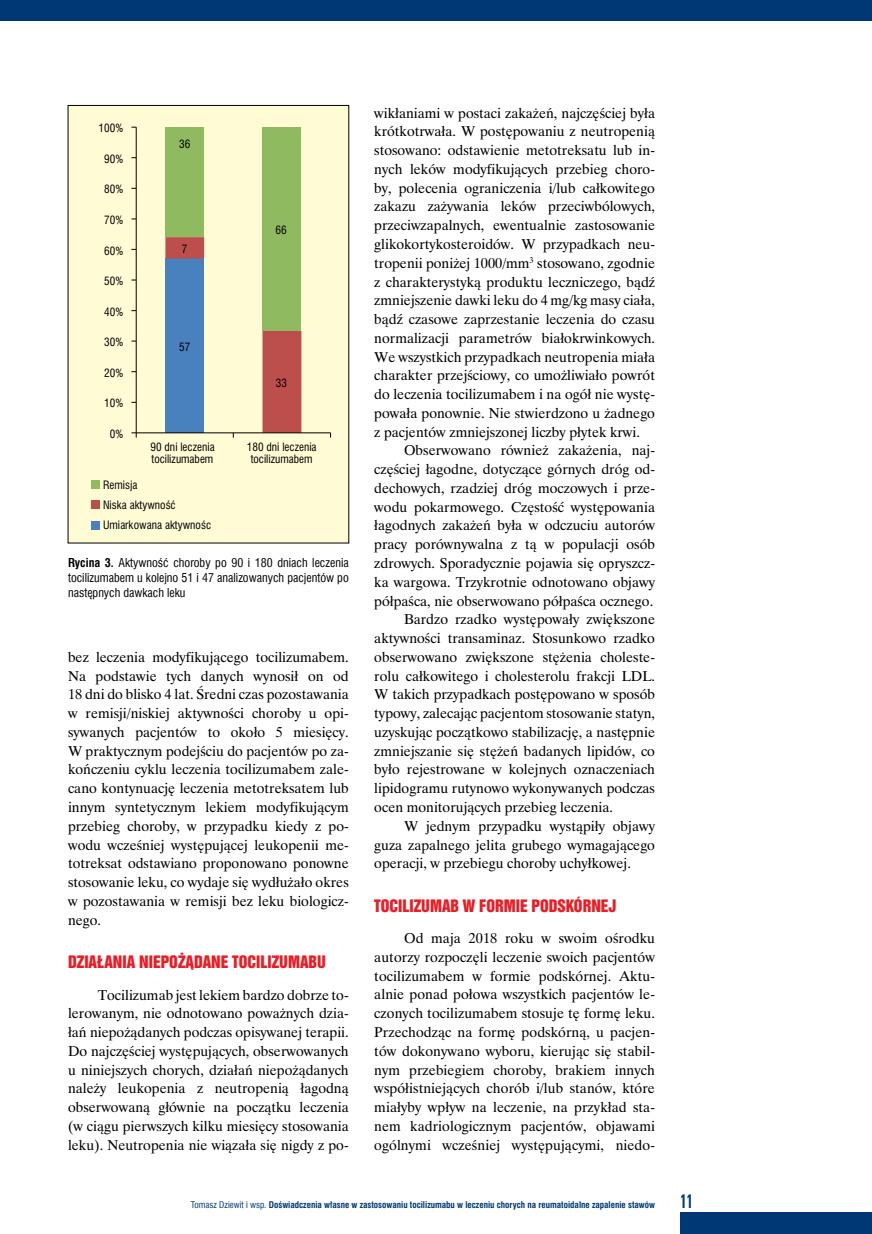
<style>
.page{position:relative;width:872px;height:1234px;background:#fff}
.page>*{position:absolute;margin:0;border:0;box-sizing:border-box;transform-origin:0 0}
.t1{font:18px "Swis 924 EU";color:#003876}
.t2{font:15.75px "Swis 921 EU";color:#ed1b23}
.t3{font:14.25px/18.8px "Time Ibis EE";color:#000;text-align:justify}
.t4{font:12px/14.7px "Swis 721 Cn EU";color:#000;text-align:justify}
.t5{font:11.25px/12px "Swis 721 Cn EU";color:#000}
.t6{font:700 9px "Swis 721 Cn EU";color:#003876}
.s1{font-weight:700}
.s2{font-weight:400}
</style>
<div class="page">
<div style="left:680px;top:1212px;width:192px;height:21px;background:#003876"></div>
<div style="left:0;top:0;width:872px;height:21px;background:#003876"></div>
<div style="left:68px;top:105px;width:281px;height:438px;background:#fffcd5"></div>
<div style="left:262px;top:127px;width:39px;height:204px;background:#90ba60"></div>
<div style="left:165px;top:127px;width:39px;height:110px;background:#90ba60"></div>
<hr style="left:136px;top:127px;width:1px;height:306px;background:#000">
<hr style="left:136px;top:432px;width:194px;height:1px;background:#000">
<svg style="left:165px;top:237px;width:136px;height:200px"></svg>
<svg style="left:131px;top:432px;width:6px;height:5px"></svg>
<div style="left:176px;top:244px;width:8px;height:8px;background:#bc4f4c"></div>
<div style="left:277px;top:377px;width:8px;height:9px;background:#bc4f4c"></div>
<div style="left:91px;top:480px;width:8px;height:8px;background:#90ba60"></div>
<div style="left:91px;top:500px;width:8px;height:9px;background:#bc4f4c"></div>
<div style="left:91px;top:521px;width:8px;height:8px;background:#4881bd"></div>
<p class="t5" style="left:99px;top:122px;width:26px">100%</p>
<p class="t5" style="left:104px;top:153px;width:21px">90%</p>
<p class="t5" style="left:104px;top:183px;width:21px">80%</p>
<p class="t5" style="left:104px;top:214px;width:21px">70%</p>
<p class="t5" style="left:104px;top:244px;width:21px">60%</p>
<p class="t5" style="left:104px;top:275px;width:21px">50%</p>
<p class="t5" style="left:104px;top:305px;width:21px">40%</p>
<p class="t5" style="left:104px;top:336px;width:21px">30%</p>
<p class="t5" style="left:104px;top:366px;width:21px">20%</p>
<p class="t5" style="left:104px;top:397px;width:21px">10%</p>
<p class="t5" style="left:110px;top:428px;width:15px">0%</p>
<p class="t5" style="left:179px;top:138px;width:13px">36</p>
<p class="t5" style="left:182px;top:243px;width:7px">7</p>
<p class="t5" style="left:179px;top:340px;width:13px">57</p>
<p class="t5" style="left:151px;top:441px;width:66px">90 dni leczenia tocilizumabem</p>
<p class="t5" style="left:103px;top:474px;width:110px;line-height:20.2px">Remisja<br>Niska aktywność<br>Umiarkowana aktywnośc</p>
<p class="t5" style="left:276px;top:224px;width:13px">66</p>
<p class="t5" style="left:276px;top:377px;width:13px">33</p>
<p class="t5" style="left:247px;top:441px;width:71px;text-align:center">180 dni leczenia tocilizumabem</p>
<p class="t4" style="left:68px;top:555px;width:282px"><span class="s1">Rycina 3.</span> Aktywność choroby po 90 i 180 dniach leczenia tocilizumabem u kolejno 51 i 47 analizowanych pacjentów po następnych dawkach leku</p>
<p class="t3" style="left:68px;top:647px;width:282px">bez leczenia modyfikującego tocilizumabem.<br>Na podstawie tych danych wynosił on od 18 dni do blisko 4 lat. Średni czas pozostawania w remisji/niskiej aktywności choroby u opi&shy;sywanych pacjentów to około 5 miesięcy.<br>W praktycznym podejściu do pacjentów po za&shy;kończeniu cyklu leczenia tocilizumabem zale&shy;cano kontynuację leczenia metotreksatem lub innym syntetycznym lekiem modyfikującym przebieg choroby, w przypadku kiedy z po&shy;wodu wcześniej występującej leukopenii me&shy;totreksat odstawiano proponowano ponowne stosowanie leku, co wydaje się wydłużało okres w pozostawania w remisji bez leku biologicz&shy;nego.</p>
<p class="t2" style="left:68px;top:951px;width:259px">DZIAŁANIA NIEPOŻĄDANE TOCI LIZUMABU</p>
<p class="t3" style="left:68px;top:984px;width:282px;text-indent:30px">Tocilizumab jest lekiem bardzo dobrze to&shy;lerowanym, nie odnotowano poważnych dzia&shy;łań niepożądanych podczas opisywanej terapii.<br>Do najczęściej występujących, obserwowanych u niniejszych chorych, działań niepożądanych należy leukopenia z neutropenią łagodną obserwowaną głównie na początku leczenia (w ciągu pierwszych kilku miesięcy stosowania leku). Neutropenia nie wiązała się nigdy z po-</p>
<p class="t3" style="left:374px;top:103px;width:282px">wikłaniami w postaci zakażeń, najczęściej była krótkotrwała. W postępowaniu z neutropenią stosowano: odstawienie metotreksatu lub in&shy;nych leków modyfikujących przebieg choro&shy;by, polecenia ograniczenia i/lub całkowitego zakazu zażywania leków przeciwbólowych, przeciwzapalnych, ewentualnie zastosowanie glikokortykosteroidów. W przypadkach neu&shy;tropenii poniżej 1000/mm<sup>3</sup> stosowano, zgodnie z charakterystyką produktu leczniczego, bądź zmniejszenie dawki leku do 4 mg/kg masy ciała, bądź czasowe zaprzestanie leczenia do czasu normalizacji parametrów białokrwinkowych.<br>We wszystkich przypadkach neutropenia miała charakter przejściowy, co umożliwiało powrót do leczenia tocilizumabem i na ogół nie wystę&shy;powała ponownie. Nie stwierdzono u żadnego z pacjentów zmniejszonej liczby płytek krwi.</p>
<p class="t3" style="left:404px;top:441px;width:252px">Obserwowano również zakażenia, naj-</p>
<p class="t3" style="left:374px;top:459px;width:282px">częściej łagodne, dotyczące górnych dróg od-</p>
<p class="t3" style="left:374px;top:478px;width:282px">dechowych, rzadziej dróg moczowych i prze-</p>
<p class="t3" style="left:374px;top:497px;width:282px">wodu pokarmowego. Częstość występowania</p>
<p class="t3" style="left:374px;top:516px;width:282px">łagodnych zakażeń była w odczuciu autorów</p>
<p class="t3" style="left:374px;top:534px;width:282px">pracy porównywalna z tą w populacji osób</p>
<p class="t3" style="left:374px;top:553px;width:282px">zdrowych. Sporadycznie pojawia się opryszcz-</p>
<p class="t3" style="left:374px;top:572px;width:282px">ka wargowa. Trzykrotnie odnotowano objawy</p>
<p class="t3" style="left:374px;top:591px;width:280px">półpaśca, nie obserwowano półpaśca ocznego.</p>
<p class="t3" style="left:404px;top:609px;width:252px">Bardzo rzadko występowały zwiększone</p>
<p class="t3" style="left:374px;top:628px;width:282px">aktywności transaminaz. Stosunkowo rzadko</p>
<p class="t3" style="left:374px;top:647px;width:282px">obserwowano zwiększone stężenia choleste-</p>
<p class="t3" style="left:374px;top:666px;width:282px">rolu całkowitego i cholesterolu frakcji LDL.</p>
<p class="t3" style="left:374px;top:684px;width:282px">W takich przypadkach postępowano w sposób</p>
<p class="t3" style="left:374px;top:703px;width:282px">typowy, zalecając pacjentom stosowanie statyn,</p>
<p class="t3" style="left:374px;top:722px;width:282px">uzyskując początkowo stabilizację, a następnie</p>
<p class="t3" style="left:374px;top:741px;width:282px">zmniejszanie się stężeń badanych lipidów, co</p>
<p class="t3" style="left:374px;top:759px;width:282px">było rejestrowane w kolejnych oznaczeniach</p>
<p class="t3" style="left:374px;top:778px;width:282px">lipidogramu rutynowo wykonywanych podczas</p>
<p class="t3" style="left:374px;top:797px;width:240px">ocen monitorujących przebieg leczenia.</p>
<p class="t3" style="left:404px;top:816px;width:252px">W jednym przypadku wystąpiły objawy</p>
<p class="t3" style="left:374px;top:834px;width:282px">guza zapalnego jelita grubego wymagającego</p>
<p class="t3" style="left:374px;top:853px;width:258px">operacji, w przebiegu choroby uchyłkowej.</p>
<p class="t2" style="left:374px;top:895px;width:244px">TOCILIZUMAB W FORMIE PODSKÓRNEJ</p>
<p class="t3" style="left:374px;top:928px;width:282px;text-indent:30px">Od maja 2018 roku w swoim ośrodku autorzy rozpoczęli leczenie swoich pacjentów tocilizumabem w formie podskórnej. Aktu&shy;alnie ponad połowa wszystkich pacjentów le&shy;czonych tocilizumabem stosuje tę formę leku.<br>Przechodząc na formę podskórną, u pacjen&shy;tów dokonywano wyboru, kierując się stabil&shy;nym przebiegiem choroby, brakiem innych współistniejących chorób i/lub stanów, które miałyby wpływ na leczenie, na przykład sta&shy;nem kadriologicznym pacjentów, objawami ogólnymi wcześniej występującymi, niedo-</p>
<p class="t6" style="left:191px;top:1198px;width:465px"><span class="s2">Tomasz Dziewit i wsp.</span> Doświadczenia własne w zastosowaniu tocilizumabu w leczeniu chorych na reumatoidalne zapalenie stawów</p>
<p class="t1" style="left:680px;top:1189px;width:14px">11</p>
</div>
